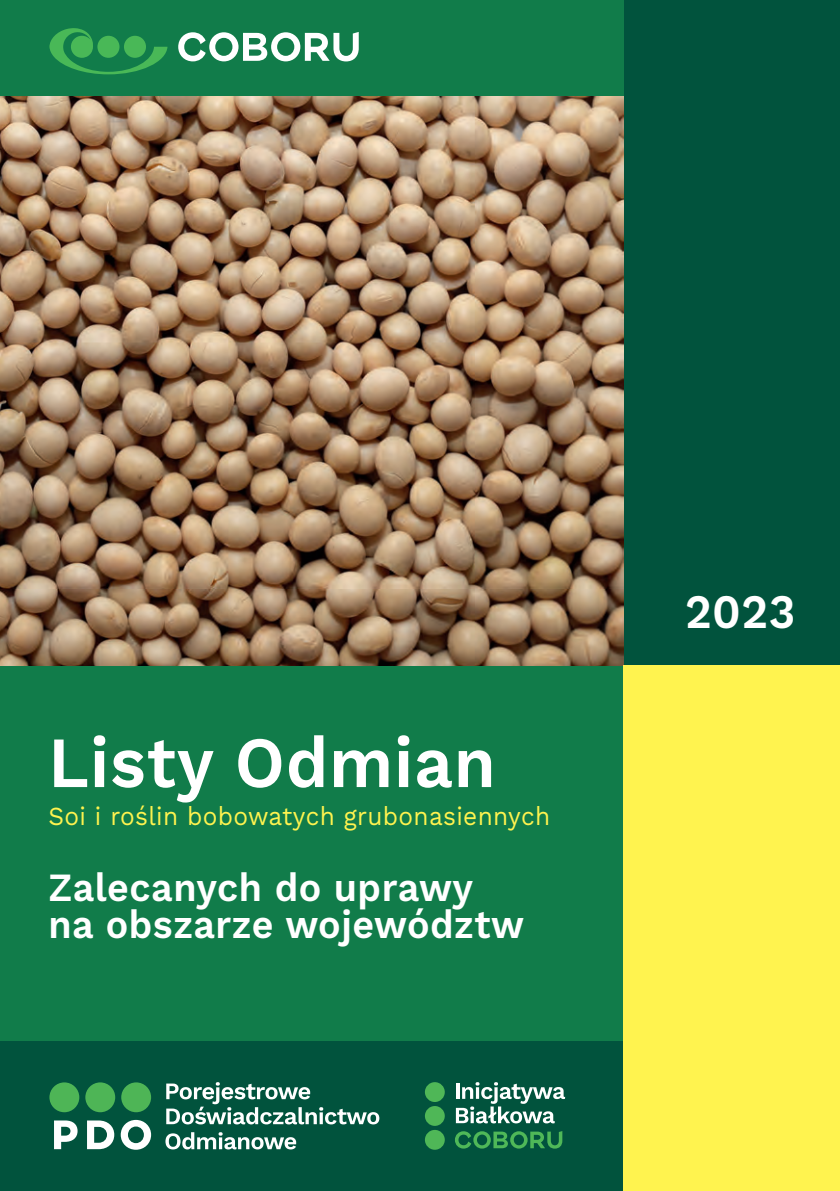
<style>
.page{position:relative;width:840px;height:1191px;background:#fff}
.page>*{position:absolute;margin:0;border:0;box-sizing:border-box;transform-origin:0 0}
.t1{font:600 72px "Work Sans";letter-spacing:.015em;color:#fff;scale:.94 1}
.t2{font:600 48px "Work Sans";color:#fff;scale:.94 1}
.t3{font:600 40px/37.8px "Work Sans";letter-spacing:.015em;color:#fff;scale:.94 1}
.t4{font:26px "Work Sans";letter-spacing:.015em;color:#fff34f;scale:.94 1}
</style>
<div class="page">
<div style="left:623px;top:0;width:216px;height:666px;background:#01533d"></div>
<div style="left:0;top:0;width:623px;height:97px;background:#117c4a"></div>
<div style="left:0;top:666px;width:623px;height:375px;background:#117c4a"></div>
<div style="left:0;top:1041px;width:717px;height:150px;background:#01533d"></div>
<svg style="left:49px;top:28px;width:118px;height:46px"></svg>
<svg style="left:178px;top:32px;width:180px;height:29px"></svg>
<img style="left:0;top:97px;width:623px;height:569px">
<svg style="left:54px;top:1120px;width:23px;height:29px"></svg>
<svg style="left:87px;top:1120px;width:27px;height:29px"></svg>
<svg style="left:121px;top:1119px;width:30px;height:30px"></svg>
<div style="left:49px;top:1082px;width:30px;height:30px;background:#4eb556;border-radius:50%"></div>
<div style="left:85px;top:1082px;width:30px;height:30px;background:#4eb556;border-radius:50%"></div>
<div style="left:121px;top:1082px;width:30px;height:30px;background:#4eb556;border-radius:50%"></div>
<svg style="left:166px;top:1082px;width:213px;height:42px"></svg>
<svg style="left:165px;top:1132px;width:131px;height:17px"></svg>
<div style="left:623px;top:666px;width:216px;height:525px;background:#fff34f"></div>
<div style="left:424px;top:1082px;width:20px;height:20px;background:#4fb757;border-radius:50%"></div>
<div style="left:424px;top:1106px;width:20px;height:19px;background:#4fb757;border-radius:50%"></div>
<div style="left:424px;top:1129px;width:20px;height:20px;background:#4fb757;border-radius:50%"></div>
<svg style="left:455px;top:1082px;width:110px;height:41px"></svg>
<svg style="left:455px;top:1131px;width:107px;height:17px"></svg>
<h1 class="t1" style="left:48px;top:720px;width:477px">Listy Odmian</h1>
<p class="t4" style="left:48px;top:800px;width:535px">Soi i roślin bobowatych grubonasiennych</p>
<p class="t3" style="left:48px;top:868px;width:507px">Zalecanych do uprawy na obszarze województw</p>
<p class="t2" style="left:684px;top:583px;width:119px">2023</p>
</div>
